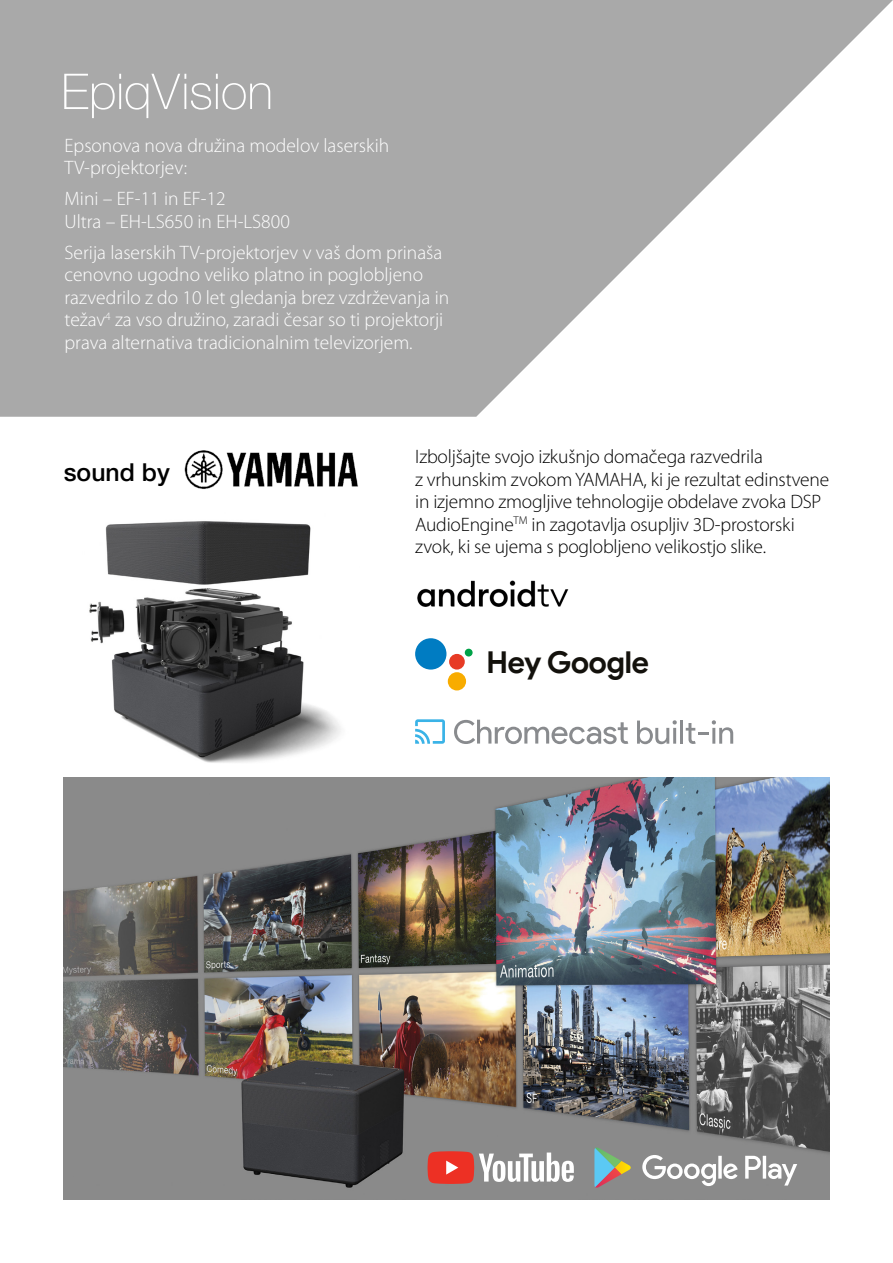
<style>
.page{position:relative;width:893px;height:1263px;background:#fff}
.page>*{position:absolute;margin:0;border:0;box-sizing:border-box;transform-origin:0 0}
.t1{font:700 30.3px "Google Sans";letter-spacing:-.025em;color:#13110c}
.t2{font:500 24.75px "Helvetica Neue LT";color:#000}
.Intro_Copy_WO{font:300 19.5px/22.5px "Myriad Pro";color:#fff}
.Intro_Copy_Blue{font:300 19.5px/22.5px "Myriad Pro";letter-spacing:-.01em;color:#000}
</style>
<div class="page">
<svg style="left:0;top:0;width:893px;height:417px;fill:#a9a9a9"></svg>
<img style="left:89px;top:521px;width:252px;height:242px">
<img style="left:64px;top:778px;width:765px;height:421px">
<svg style="left:642px;top:1155px;width:155px;height:31px"></svg>
<svg style="left:594px;top:1147px;width:37px;height:40px"></svg>
<svg style="left:428px;top:1151px;width:146px;height:33px"></svg>
<svg style="left:637px;top:720px;width:40px;height:24px"></svg>
<hr style="left:680px;top:720px;width:3px;height:24px;background:#898b8e">
<svg style="left:686px;top:720px;width:47px;height:24px"></svg>
<svg style="left:454px;top:720px;width:174px;height:24px"></svg>
<svg style="left:415px;top:719px;width:30px;height:25px"></svg>
<img style="left:417px;top:580px;width:152px;height:27px">
<div style="left:465px;top:649px;width:8px;height:7px;background:#00a248;border-radius:50%"></div>
<div style="left:449px;top:654px;width:16px;height:16px;background:#e73b25;border-radius:50%"></div>
<div style="left:448px;top:672px;width:18px;height:18px;background:#f8ac00;border-radius:50%"></div>
<div style="left:415px;top:638px;width:31px;height:32px;background:#007cc2;border-radius:50%"></div>
<img style="left:184px;top:450px;width:174px;height:39px">
<svg style="left:64px;top:74px;width:206px;height:44px;background:#b4b4b4"></svg>
<p class="Intro_Copy_WO" style="left:64px;top:134px;width:326px">Epsonova nova družina modelov laserskih<br>TV-projektorjev:</p>
<p class="Intro_Copy_WO" style="left:64px;top:188px;width:227px">Mini – EF-11 in EF-12<br>Ultra – EH-LS650 in EH-LS800</p>
<p class="Intro_Copy_WO" style="left:64px;top:241px;width:386px">Serija laserskih TV-projektorjev v vaš dom prinaša cenovno ugodno veliko platno in poglobljeno razvedrilo z do 10 let gledanja brez vzdrževanja in težav<sup>4</sup> za vso družino, zaradi česar so ti projektorji prava alternativa tradicionalnim televizorjem.</p>
<p class="t2" style="left:64px;top:458px;width:108px">sound by</p>
<p class="Intro_Copy_Blue" style="left:415px;top:446px;width:416px">Izboljšajte svojo izkušnjo domačega razvedrila<br>z vrhunskim zvokom YAMAHA, ki je rezultat edinstvene in izjemno zmogljive tehnologije obdelave zvoka DSP AudioEngine<sup>TM</sup> in zagotavlja osupljiv 3D-prostorski zvok, ki se ujema s poglobljeno velikostjo slike.</p>
<p class="t1" style="left:486px;top:644px;width:165px">Hey Google</p>
</div>
